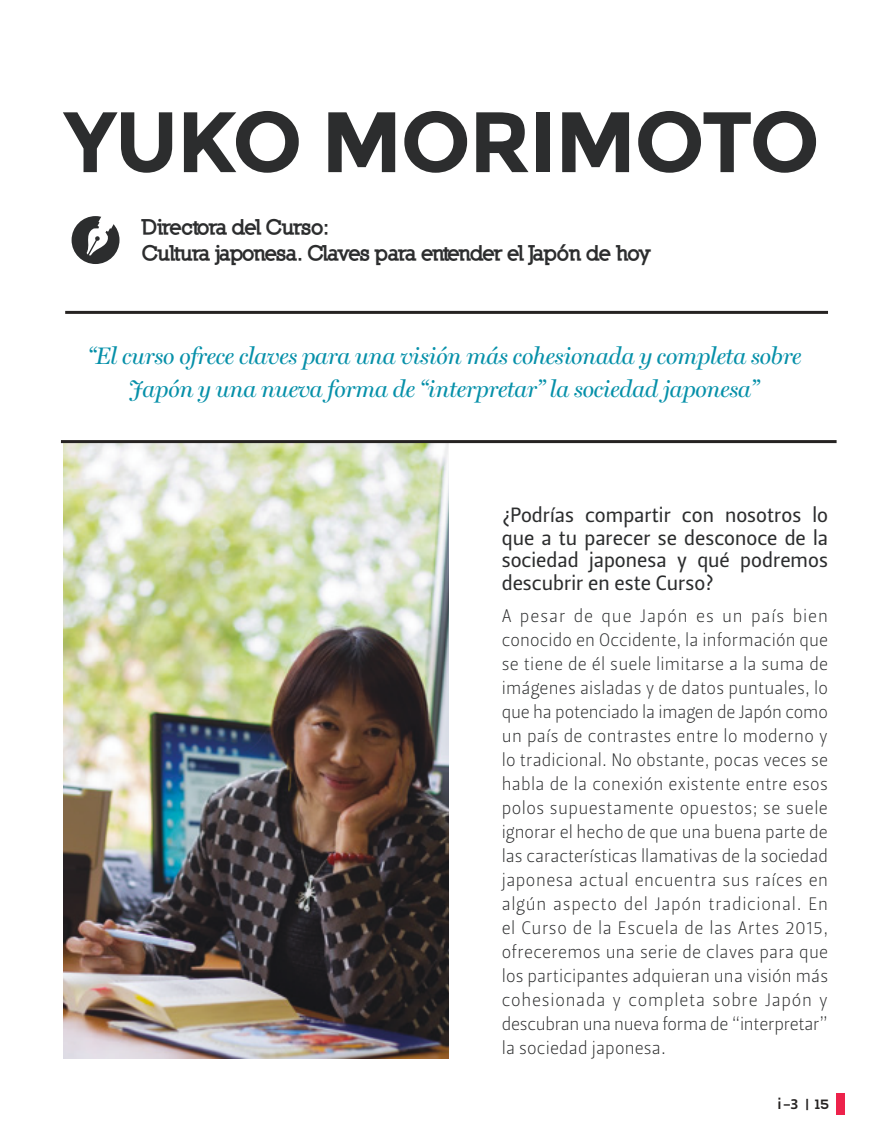
<style>
.page{position:relative;width:893px;height:1140px;background:#fff}
.page>*{position:absolute;margin:0;border:0;box-sizing:border-box;transform-origin:0 0}
.t1{font:700 85.5px "Montserrat";letter-spacing:-.025em;color:#2c2d2e}
.t2{font:italic 24px/33px "Miller Display";letter-spacing:-.02em;color:#0690a9;text-align:center}
.t3{font:900 21px/25.5px "Nilland";letter-spacing:-.065em;color:#2c2d2e}
.t4{font:20.55px/22.5px "Leitura Sans Grot 2";color:#2c2d2e;text-align:justify}
.t5{font:18px/24px "Leitura Sans Grot 1";letter-spacing:-.015em;color:#2c2d2e;text-align:justify}
.t6{font:15px "Leitura Sans Grot 3";color:#262322}
.s1{font-family:"Nexa";font-weight:700;font-size:13.5px}
</style>
<div class="page">
<div style="left:837px;top:1093px;width:8px;height:22px;background:#ed224b"></div>
<img style="left:64px;top:443px;width:385px;height:615px">
<hr style="left:61px;top:440px;width:776px;height:3px;background:#262322">
<hr style="left:65px;top:311px;width:763px;height:3px;background:#262322">
<div style="left:72px;top:216px;width:48px;height:48px;background:#2c2d2e;border-radius:50%"></div>
<svg style="left:86px;top:216px;width:29px;height:39px"></svg>
<h1 class="t1" style="left:64px;top:89px;width:758px">YUKO MORIMOTO</h1>
<p class="t3" style="left:142px;top:213px;width:511px">Directora del Curso:<br>Cultura japonesa. Claves para entender el Japón de hoy</p>
<h2 class="t2" style="left:88px;top:341px;width:718px">“El curso ofrece claves para una visión más cohesionada y completa sobre<br>Japón y una nueva forma de “interpretar” la sociedad japonesa”</h2>
<p class="t4" style="left:502px;top:506px;width:328px">¿Podrías compartir con nosotros lo que a tu parecer se desconoce de la sociedad japonesa y qué podremos descubrir en este Curso?</p>
<p class="t5" style="left:502px;top:606px;width:328px">A pesar de que Japón es un país bien conocido en Occidente, la información que se tiene de él suele limitarse a la suma de imágenes aisladas y de datos puntuales, lo que ha potenciado la imagen de Japón como un país de contrastes entre lo moderno y lo tradicional. No obstante, pocas veces se habla de la conexión existente entre esos polos supuestamente opuestos; se suele ignorar el hecho de que una buena parte de las características llamativas de la sociedad japonesa actual encuentra sus raíces en algún aspecto del Japón tradicional. En el Curso de la Escuela de las Artes 2015, ofreceremos una serie de claves para que los participantes adquieran una visión más cohesionada y completa sobre Japón y descubran una nueva forma de “interpretar” la sociedad japonesa.</p>
<p class="t6" style="left:778px;top:1095px;width:53px">i -3 <span class="s1">| 15</span></p>
</div>
